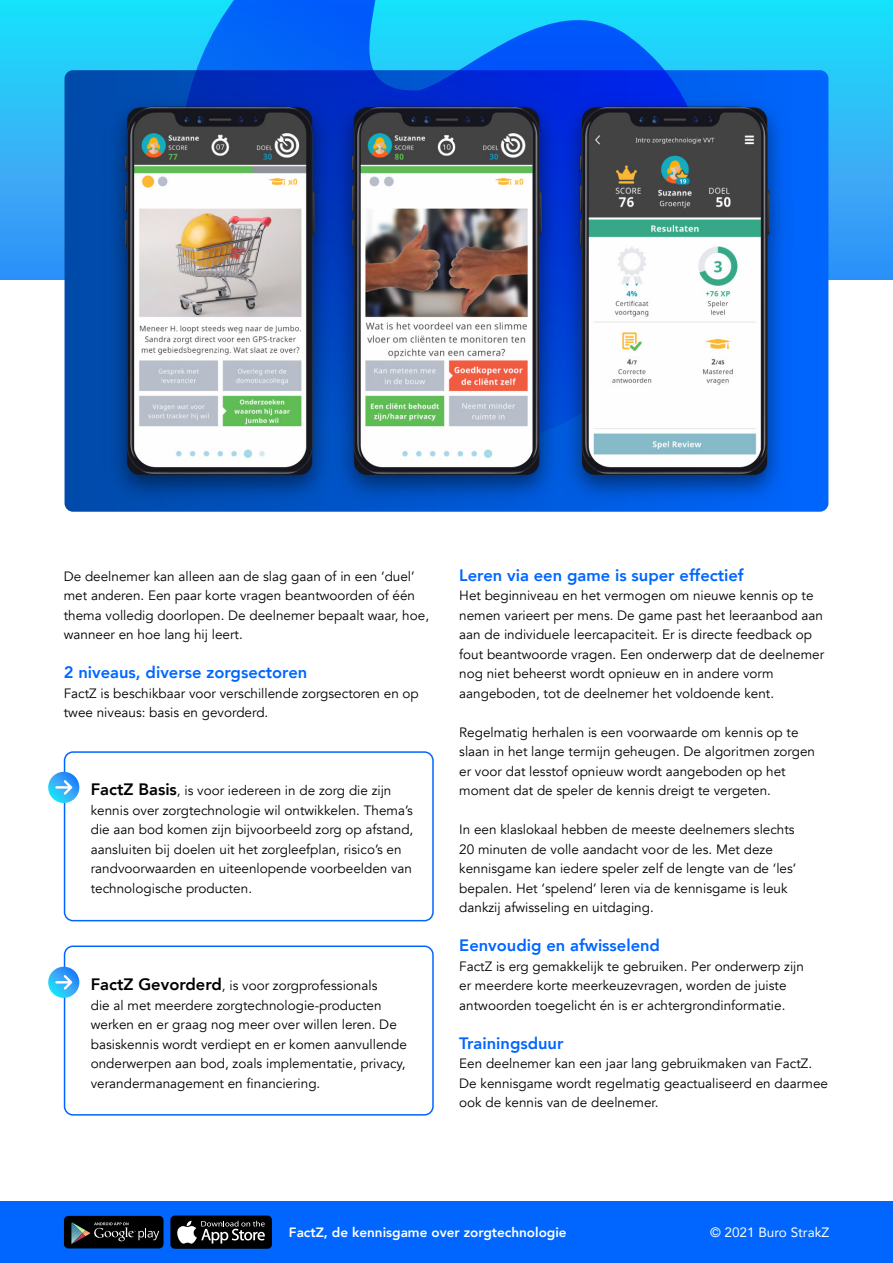
<style>
.page{position:relative;width:893px;height:1263px;background:#fff}
.page>*{position:absolute;margin:0;border:0;box-sizing:border-box;transform-origin:0 0}
.t1{font:800 16.5px "Avenir";color:#06f}
.t2{font:13.5px/19.5px "Avenir";color:#000}
.t3{font:800 13.5px "Avenir";color:#fff}
.t4{font:13.5px "Avenir";color:#fff}
.s1{font-weight:800;font-size:16.5px}
</style>
<div class="page">
<svg style="left:0;top:0;width:893px;height:279px;background:#29bef8"></svg>
<div style="left:64px;top:751px;width:370px;height:170px;border:2px solid #06f;border-radius:9px"></div>
<div style="left:64px;top:945px;width:370px;height:170px;border:2px solid #06f;border-radius:9px"></div>
<svg style="left:48px;top:772px;width:31px;height:31px"></svg>
<svg style="left:55px;top:780px;width:17px;height:15px"></svg>
<svg style="left:48px;top:967px;width:31px;height:31px"></svg>
<svg style="left:55px;top:975px;width:17px;height:15px"></svg>
<svg style="left:65px;top:70px;width:763px;height:442px;background:#055bd4"></svg>
<svg style="left:116px;top:0;width:614px;height:69px;background:#10a6f9"></svg>
<img style="left:78px;top:69px;width:737px;height:442px">
<div style="left:0;top:1201px;width:893px;height:62px;background:#06f"></div>
<div style="left:64px;top:1216px;width:100px;height:32px;background:#000;border-radius:4px"></div>
<svg style="left:71px;top:1222px;width:88px;height:22px"></svg>
<div style="left:170px;top:1215px;width:102px;height:34px;background:#000;border-radius:4px"></div>
<svg style="left:177px;top:1221px;width:88px;height:22px"></svg>
<p class="t2" style="left:64px;top:566px;width:367px">De deelnemer kan alleen aan de slag gaan of in een ‘duel’ met anderen. Een paar korte vragen beantwoorden of één thema volledig doorlopen. De deelnemer bepaalt waar, hoe, wanneer en hoe lang hij leert.</p>
<p class="t1" style="left:64px;top:659px;width:245px">2 niveaus, diverse zorgsectoren</p>
<p class="t2" style="left:64px;top:683px;width:357px">FactZ is beschikbaar voor verschillende zorgsectoren en op twee niveaus: basis en gevorderd.</p>
<p class="t2" style="left:91px;top:781px;width:324px"><span class="s1">FactZ Basis</span>, is voor iedereen in de zorg die zijn kennis over zorgtechnologie wil ontwikkelen. Thema’s die aan bod komen zijn bijvoorbeeld zorg op afstand, aansluiten bij doelen uit het zorgleefplan, risico’s en randvoorwaarden en uiteenlopende voorbeelden van technologische producten.</p>
<p class="t2" style="left:91px;top:976px;width:318px"><span class="s1">FactZ Gevorderd</span>, is voor zorgprofessionals<br>die al met meerdere zorgtechnologie-producten werken en er graag nog meer over willen leren. De basiskennis wordt verdiept en er komen aanvullende onderwerpen aan bod, zoals implementatie, privacy, verandermanagement en financiering.</p>
<p class="t1" style="left:459px;top:562px;width:286px">Leren via een game is super effectief</p>
<p class="t2" style="left:459px;top:586px;width:367px">Het beginniveau en het vermogen om nieuwe kennis op te nemen varieert per mens. De game past het leeraanbod aan aan de individuele leercapaciteit. Er is directe feedback op fout beantwoorde vragen. Een onderwerp dat de deelnemer nog niet beheerst wordt opnieuw en in andere vorm aangeboden, tot de deelnemer het voldoende kent.</p>
<p class="t2" style="left:459px;top:722px;width:357px">Regelmatig herhalen is een voorwaarde om kennis op te slaan in het lange termijn geheugen. De algoritmen zorgen er voor dat lesstof opnieuw wordt aangeboden op het moment dat de speler de kennis dreigt te vergeten.</p>
<p class="t2" style="left:459px;top:820px;width:339px">In een klaslokaal hebben de meeste deelnemers slechts 20 minuten de volle aandacht voor de les. Met deze kennisgame kan iedere speler zelf de lengte van de ‘les’ bepalen. Het ‘spelend’ leren via de kennisgame is leuk dankzij afwisseling en uitdaging.</p>
<p class="t1" style="left:459px;top:932px;width:202px">Eenvoudig en afwisselend</p>
<p class="t2" style="left:459px;top:956px;width:346px">FactZ is erg gemakkelijk te gebruiken. Per onderwerp zijn er meerdere korte meerkeuzevragen, worden de juiste antwoorden toegelicht én is er achtergrondinformatie.</p>
<p class="t1" style="left:459px;top:1030px;width:106px">Trainingsduur</p>
<p class="t2" style="left:459px;top:1054px;width:370px">Een deelnemer kan een jaar lang gebruikmaken van FactZ.<br>De kennisgame wordt regelmatig geactualiseerd en daarmee ook de kennis van de deelnemer.</p>
<p class="t3" style="left:289px;top:1221px;width:279px">FactZ, de kennisgame over zorgtechnologie</p>
<p class="t4" style="left:710px;top:1221px;width:121px">© 2021 Buro StrakZ</p>
</div>
